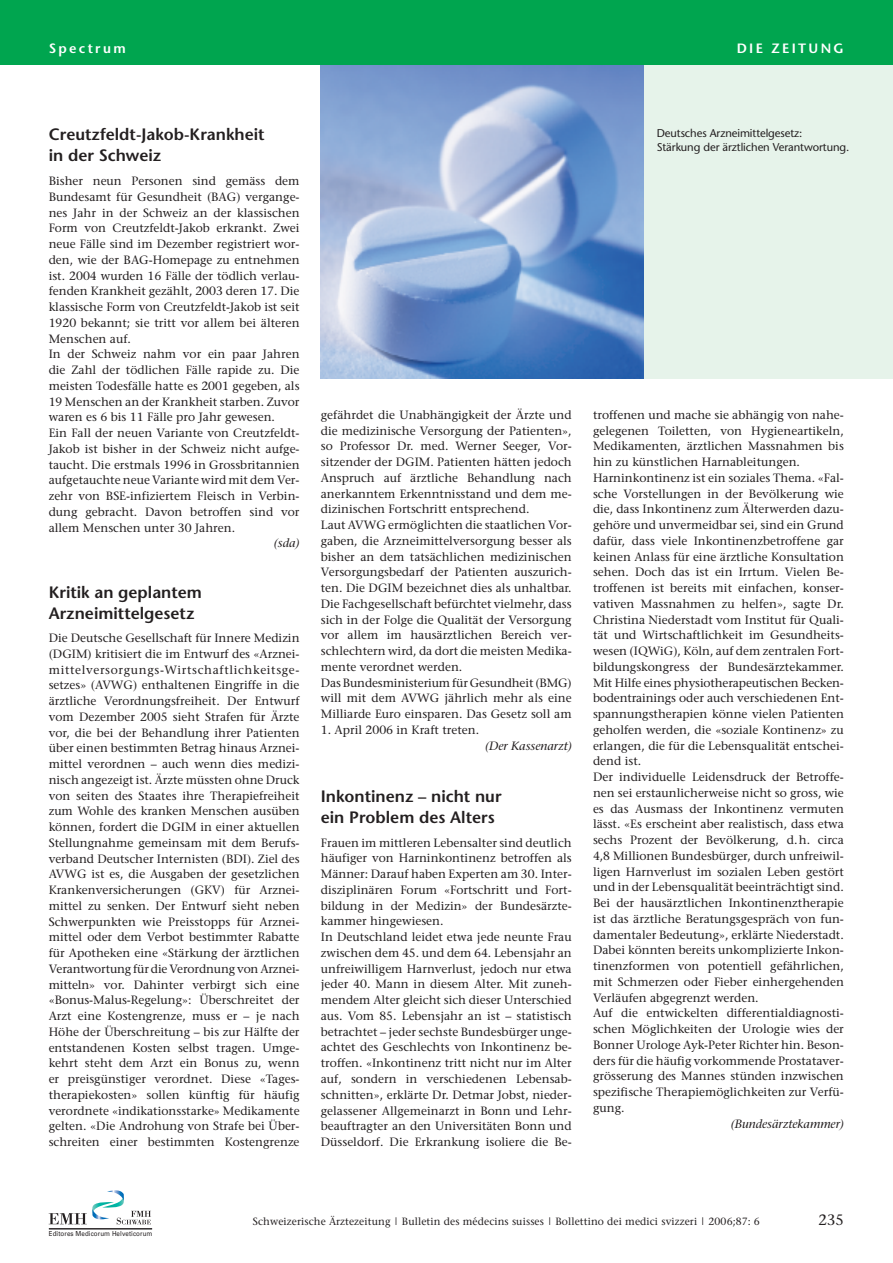
<style>
.page{position:relative;width:893px;height:1263px;background:#fff}
.page>*{position:absolute;margin:0;border:0;box-sizing:border-box;transform-origin:0 0}
.t1{font:600 16.5px/21px "Stone Sans";color:#231f20}
.t2{font:15px "Stone Serif";color:#231f20}
.t3{font:600 13.5px "Stone Sans";letter-spacing:.17em;color:#fff}
.t4{font:12px/15.8px "Stone Serif";color:#231f20}
.t5{font:italic 12px "Stone Serif";color:#231f20}
.t6{font:11.25px/14.2px "Stone Sans";letter-spacing:-.01em;color:#231f20}
.t7{font:10.5px "Stone Serif";letter-spacing:.01em;color:#231f20}
.t8{font:6.9px "Univers";letter-spacing:.015em;color:#231f20;scale:.9 1}
</style>
<div class="page">
<svg style="left:49px;top:1190px;width:102px;height:34px"></svg>
<hr style="left:49px;top:1228px;width:103px;height:1px;background:#231f20">
<div style="left:321px;top:64px;width:572px;height:314px;background:#e6f3ea"></div>
<img style="left:321px;top:64px;width:323px;height:314px">
<div style="left:0;top:0;width:893px;height:64px;background:#00a54f"></div>
<p class="t3" style="left:49px;top:42px;width:79px">Spectrum</p>
<p class="t3" style="left:737px;top:42px;width:109px">DIE ZEITUNG</p>
<h1 class="t1" style="left:49px;top:126px;width:217px">Creutzfeldt-Jakob-Krankheit in der Schweiz</h1>
<p class="t4" style="left:49px;top:174px;width:252px">Bisher neun Personen sind gemäss dem Bundesamt für Gesundheit (BAG) vergange&shy;nes Jahr in der Schweiz an der klassischen Form von Creutzfeldt-Jakob erkrankt. Zwei neue Fälle sind im Dezember registriert wor&shy;den, wie der BAG-Homepage zu entnehmen ist. 2004 wurden 16 Fälle der tödlich verlau&shy;fenden Krankheit gezählt, 2003 deren 17. Die klassische Form von Creutzfeldt-Jakob ist seit 1920 bekannt; sie tritt vor allem bei älteren Menschen auf.<br>In der Schweiz nahm vor ein paar Jahren die Zahl der tödlichen Fälle rapide zu. Die meisten Todesfälle hatte es 2001 gegeben, als 19 Menschen an der Krankheit starben. Zuvor waren es 6 bis 11 Fälle pro Jahr gewesen.<br>Ein Fall der neuen Variante von Creutzfeldt-Jakob ist bisher in der Schweiz nicht aufge&shy;taucht. Die erstmals 1996 in Grossbritannien aufgetauchte neue Variante wird mit dem Ver&shy;zehr von BSE-infiziertem Fleisch in Verbin&shy;dung gebracht. Davon betroffen sind vor allem Menschen unter 30 Jahren.</p>
<p class="t5" style="left:274px;top:538px;width:27px">(sda)</p>
<h1 class="t1" style="left:49px;top:583px;width:155px">Kritik an geplantem<br>Arzneimittelgesetz</h1>
<p class="t4" style="left:49px;top:631px;width:252px;text-align:justify">Die Deutsche Gesellschaft für Innere Medizin (DGIM) kritisiert die im Entwurf des «Arznei&shy;mittelversorgungs-Wirtschaftlichkeitsge&shy;setzes» (AVWG) enthaltenen Eingriffe in die ärztliche Verordnungsfreiheit. Der Entwurf vom Dezember 2005 sieht Strafen für Ärzte vor, die bei der Behandlung ihrer Patienten über einen bestimmten Betrag hinaus Arznei&shy;mittel verordnen – auch wenn dies medizi&shy;nisch angezeigt ist. Ärzte müssten ohne Druck von seiten des Staates ihre Therapiefreiheit zum Wohle des kranken Menschen ausüben können, fordert die DGIM in einer aktuellen Stellungnahme gemeinsam mit dem Berufs&shy;verband Deutscher Internisten (BDI). Ziel des AVWG ist es, die Ausgaben der gesetzlichen Krankenversicherungen (GKV) für Arznei&shy;mittel zu senken. Der Entwurf sieht neben Schwerpunkten wie Preisstopps für Arznei&shy;mittel oder dem Verbot bestimmter Rabatte für Apotheken eine «Stärkung der ärztlichen Verantwortung für die Verordnung von Arznei&shy;mitteln» vor. Dahinter verbirgt sich eine «Bonus-Malus-Regelung»: Überschreitet der Arzt eine Kostengrenze, muss er – je nach Höhe der Überschreitung – bis zur Hälfte der entstandenen Kosten selbst tragen. Umge&shy;kehrt steht dem Arzt ein Bonus zu, wenn er preisgünstiger verordnet. Diese «Tages&shy;therapiekosten» sollen künftig für häufig verordnete «indikationsstarke» Medikamente gelten. «Die Androhung von Strafe bei Über&shy;schreiten einer bestimmten Kostengrenze</p>
<p class="t4" style="left:321px;top:408px;width:252px">gefährdet die Unabhängigkeit der Ärzte und die medizinische Versorgung der Patienten», so Professor Dr. med. Werner Seeger, Vor&shy;sitzender der DGIM. Patienten hätten jedoch Anspruch auf ärztliche Behandlung nach anerkanntem Erkenntnisstand und dem me&shy;dizinischen Fortschritt entsprechend.<br>Laut AVWG ermöglichten die staatlichen Vor&shy;gaben, die Arzneimittelversorgung besser als bisher an dem tatsächlichen medizinischen Versorgungsbedarf der Patienten auszurich&shy;ten. Die DGIM bezeichnet dies als unhaltbar.<br>Die Fachgesellschaft befürchtet vielmehr, dass sich in der Folge die Qualität der Versorgung vor allem im hausärztlichen Bereich ver&shy;schlechtern wird, da dort die meisten Medika&shy;mente verordnet werden.<br>Das Bundesministerium für Gesundheit (BMG) will mit dem AVWG jährlich mehr als eine Milliarde Euro einsparen. Das Gesetz soll am</p>
<p class="t4" style="left:321px;top:723px;width:160px">1. April 2006 in Kraft treten.</p>
<p class="t5" style="left:485px;top:741px;width:88px">(Der Kassenarzt)</p>
<h1 class="t1" style="left:321px;top:787px;width:182px">Inkontinenz – nicht nur ein Problem des Alters</h1>
<p class="t4" style="left:321px;top:836px;width:252px">Frauen im mittleren Lebensalter sind deutlich häufiger von Harninkontinenz betroffen als Männer: Darauf haben Experten am 30. Inter&shy;disziplinären Forum «Fortschritt und Fort&shy;bildung in der Medizin» der Bundesärzte&shy;kammer hingewiesen.<br>In Deutschland leidet etwa jede neunte Frau zwischen dem 45. und dem 64. Lebensjahr an unfreiwilligem Harnverlust, jedoch nur etwa jeder 40. Mann in diesem Alter. Mit zuneh&shy;mendem Alter gleicht sich dieser Unterschied aus. Vom 85. Lebensjahr an ist – statistisch betrachtet – jeder sechste Bundesbürger unge&shy;achtet des Geschlechts von Inkontinenz be&shy;troffen. «Inkontinenz tritt nicht nur im Alter auf, sondern in verschiedenen Lebensab&shy;schnitten», erklärte Dr. Detmar Jobst, nieder&shy;gelassener Allgemeinarzt in Bonn und Lehr&shy;beauftragter an den Universitäten Bonn und Düsseldorf. Die Erkrankung isoliere die Be-</p>
<p class="t6" style="left:657px;top:127px;width:194px">Deutsches Arzneimittelgesetz:<br>Stärkung der ärztlichen Verantwortung.</p>
<p class="t4" style="left:593px;top:408px;width:252px">troffenen und mache sie abhängig von nahe&shy;gelegenen Toiletten, von Hygieneartikeln, Medikamenten, ärztlichen Massnahmen bis hin zu künstlichen Harnableitungen.<br>Harninkontinenz ist ein soziales Thema. «Fal&shy;sche Vorstellungen in der Bevölkerung wie die, dass Inkontinenz zum Älterwerden dazu&shy;gehöre und unvermeidbar sei, sind ein Grund dafür, dass viele Inkontinenzbetroffene gar keinen Anlass für eine ärztliche Konsultation sehen. Doch das ist ein Irrtum. Vielen Be&shy;troffenen ist bereits mit einfachen, konser&shy;vativen Massnahmen zu helfen», sagte Dr.<br>Christina Niederstadt vom Institut für Quali&shy;tät und Wirtschaftlichkeit im Gesundheits&shy;wesen (IQWiG), Köln, auf dem zentralen Fort&shy;bildungskongress der Bundesärztekammer.<br>Mit Hilfe eines physiotherapeutischen Becken&shy;bodentrainings oder auch verschiedenen Ent&shy;spannungstherapien könne vielen Patienten geholfen werden, die «soziale Kontinenz» zu erlangen, die für die Lebensqualität entschei&shy;dend ist.<br>Der individuelle Leidensdruck der Betroffe&shy;nen sei erstaunlicherweise nicht so gross, wie es das Ausmass der Inkontinenz vermuten lässt. «Es erscheint aber realistisch, dass etwa sechs Prozent der Bevölkerung, d.h. circa 4,8 Millionen Bundesbürger, durch unfreiwil&shy;ligen Harnverlust im sozialen Leben gestört und in der Lebensqualität beeinträchtigt sind.<br>Bei der hausärztlichen Inkontinenztherapie ist das ärztliche Beratungsgespräch von fun&shy;damentaler Bedeutung», erklärte Niederstadt.<br>Dabei könnten bereits unkomplizierte Inkon&shy;tinenzformen von potentiell gefährlichen, mit Schmerzen oder Fieber einhergehenden Verläufen abgegrenzt werden.<br>Auf die entwickelten differentialdiagnosti&shy;schen Möglichkeiten der Urologie wies der Bonner Urologe Ayk-Peter Richter hin. Beson&shy;ders für die häufig vorkommende Prostataver&shy;grösserung des Mannes stünden inzwischen spezifische Therapiemöglichkeiten zur Verfü&shy;gung.</p>
<p class="t5" style="left:731px;top:1119px;width:115px">(Bundesärztekammer)</p>
<p class="t8" style="left:49px;top:1229px;width:117px">Editores Medicorum Helveticorum</p>
<p class="t7" style="left:253px;top:1217px;width:509px">Schweizerische Ärztezeitung | Bulletin des médecins suisses | Bollettino dei medici svizzeri | 2006;87: 6</p>
<p class="t2" style="left:818px;top:1213px;width:27px">235</p>
</div>
